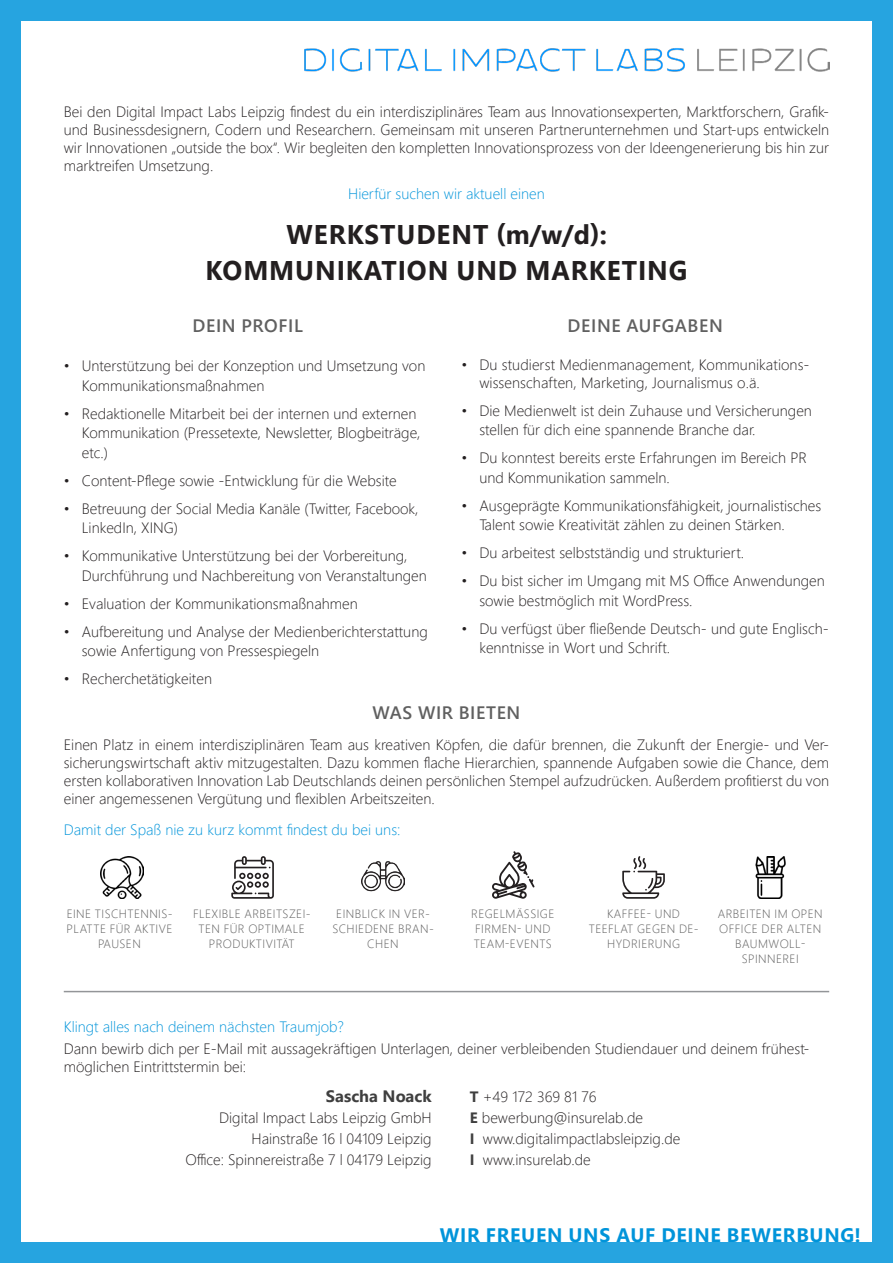
<style>
.page{position:relative;width:893px;height:1263px;background:#26a4e0}
.page>*{position:absolute;margin:0;border:0;box-sizing:border-box;transform-origin:0 0}
.t1{font:700 27px/36px "Segoe UI";letter-spacing:.035em;color:#231f20;text-align:center}
.t2{font:700 19.5px "Segoe UI";letter-spacing:.035em;color:#0094da}
.t3{font:600 18px "Segoe UI";letter-spacing:.035em;color:#606060}
.t4{font:700 16.5px "Segoe UI";color:#3f3f3f}
.t5{font:300 15px/19.5px "Segoe UI";color:#231f20}
.t6{font:300 15px "Segoe UI";color:#0094da}
.was_wir_bieten{font:300 12px/15px "Segoe UI";letter-spacing:.035em;color:#606060;text-align:center}
.s1{font-weight:700;color:#3f3f3f}
</style>
<div class="page">
<div style="left:21px;top:21px;width:851px;height:1221px;background:#fff"></div>
<img style="left:304px;top:48px;width:525px;height:24px">
<svg style="left:622px;top:856px;width:43px;height:43px"></svg>
<svg style="left:492px;top:851px;width:43px;height:48px"></svg>
<svg style="left:231px;top:856px;width:43px;height:43px"></svg>
<img style="left:755px;top:856px;width:31px;height:43px">
<img style="left:101px;top:856px;width:43px;height:43px">
<img style="left:362px;top:861px;width:42px;height:31px">
<hr style="left:64px;top:991px;width:765px;height:1px;background:#939598">
<p class="t5" style="left:64px;top:101px;width:767px;line-height:18px;text-align:justify">Bei den Digital Impact Labs Leipzig findest du ein interdisziplinäres Team aus Innovationsexperten, Marktforschern, Grafik&shy;und Businessdesignern, Codern und Researchern. Gemeinsam mit unseren Partnerunternehmen und Start-ups entwickeln wir Innovationen „outside the box“. Wir begleiten den kompletten Innovationsprozess von der Ideengenerierung bis hin zur marktreifen Umsetzung.</p>
<p class="t6" style="left:348px;top:180px;width:198px">Hierfür suchen wir aktuell einen</p>
<p class="t1" style="left:205px;top:214px;width:484px">WERKSTUDENT (m/w/d):<br>KOMMUNIKATION UND MARKETING</p>
<p class="t3" style="left:568px;top:309px;width:157px">DEINE AUFGABEN</p>
<p class="t5" style="left:479px;top:354px;width:332px;line-height:18px;text-indent:-18px">• Du studierst Medienmanagement, Kommunikations&shy;wissenschaften, Marketing, Journalismus o.ä.</p>
<p class="t5" style="left:479px;top:399px;width:334px;text-indent:-18px">• Die Medienwelt ist dein Zuhause und Versicherungen stellen für dich eine spannende Branche dar.</p>
<p class="t5" style="left:479px;top:447px;width:329px;text-indent:-18px">• Du konntest bereits erste Erfahrungen im Bereich PR und Kommunikation sammeln.</p>
<p class="t5" style="left:479px;top:494px;width:343px;text-indent:-18px">• Ausgeprägte Kommunikationsfähigkeit, journalistisches<br>Talent sowie Kreativität zählen zu deinen Stärken.</p>
<p class="t5" style="left:461px;top:542px;width:284px">• Du arbeitest selbstständig und strukturiert.</p>
<p class="t5" style="left:479px;top:570px;width:347px;text-indent:-18px">• Du bist sicher im Umgang mit MS Office Anwendungen sowie bestmöglich mit WordPress.</p>
<p class="t5" style="left:479px;top:617px;width:351px;text-indent:-18px">• Du verfügst über fließende Deutsch- und gute Englisch&shy;kenntnisse in Wort und Schrift.</p>
<p class="t3" style="left:193px;top:309px;width:112px">DEIN PROFIL</p>
<p class="t5" style="left:82px;top:355px;width:345px;text-indent:-18px">• Unterstützung bei der Konzeption und Umsetzung von<br>Kommunikationsmaßnahmen</p>
<p class="t5" style="left:82px;top:402px;width:340px;text-indent:-18px">• Redaktionelle Mitarbeit bei der internen und externen<br>Kommunikation (Pressetexte, Newsletter, Blogbeiträge, etc.)</p>
<p class="t5" style="left:64px;top:469px;width:335px">• Content-Pflege sowie -Entwicklung für die Website</p>
<p class="t5" style="left:82px;top:497px;width:338px;text-indent:-18px">• Betreuung der Social Media Kanäle (Twitter, Facebook,<br>LinkedIn, XING)</p>
<p class="t5" style="left:82px;top:545px;width:346px;text-indent:-18px">• Kommunikative Unterstützung bei der Vorbereitung,<br>Durchführung und Nachbereitung von Veranstaltungen</p>
<p class="t5" style="left:64px;top:592px;width:295px">• Evaluation der Kommunikationsmaßnahmen</p>
<p class="t5" style="left:82px;top:620px;width:347px;text-indent:-18px">• Aufbereitung und Analyse der Medienberichterstattung sowie Anfertigung von Pressespiegeln</p>
<p class="t5" style="left:64px;top:668px;width:150px">• Recherchetätigkeiten</p>
<p class="t3" style="left:373px;top:696px;width:149px">WAS WIR BIETEN</p>
<p class="t5" style="left:64px;top:734px;width:767px;line-height:18px;text-align:justify">Einen Platz in einem interdisziplinären Team aus kreativen Köpfen, die dafür brennen, die Zukunft der Energie- und Ver&shy;sicherungswirtschaft aktiv mitzugestalten. Dazu kommen flache Hierarchien, spannende Aufgaben sowie die Chance, dem ersten kollaborativen Innovation Lab Deutschlands deinen persönlichen Stempel aufzudrücken. Außerdem profitierst du von einer angemessenen Vergütung und flexiblen Arbeitszeiten.</p>
<p class="t6" style="left:64px;top:815px;width:338px">Damit der Spaß nie zu kurz kommt findest du bei uns:</p>
<p class="was_wir_bieten" style="left:471px;top:905px;width:85px;text-align:left">REGELMÄSSIGE<br>FIRMEN- UND<br>TEAM-EVENTS</p>
<p class="was_wir_bieten" style="left:67px;top:905px;width:107px">EINE TISCHTENNIS-<br>PLATTE FÜR AKTIVE<br>PAUSEN</p>
<p class="was_wir_bieten" style="left:332px;top:905px;width:103px">EINBLICK IN VER-<br>SCHIEDENE BRAN-<br>CHEN</p>
<p class="was_wir_bieten" style="left:193px;top:905px;width:119px">FLEXIBLE ARBEITSZEI-<br>TEN FÜR OPTIMALE<br>PRODUKTIVITÄT</p>
<p class="was_wir_bieten" style="left:718px;top:905px;width:107px">ARBEITEN IM OPEN<br>OFFICE DER ALTEN<br>BAUMWOLL-<br>SPINNEREI</p>
<p class="was_wir_bieten" style="left:589px;top:905px;width:111px">KAFFEE- UND<br>TEEFLAT GEGEN DE-<br>HYDRIERUNG</p>
<p class="t6" style="left:64px;top:1012px;width:282px">Klingt alles nach deinem nächsten Traumjob?</p>
<p class="t5" style="left:64px;top:1038px;width:747px;line-height:18px">Dann bewirb dich per E-Mail mit aussagekräftigen Unterlagen, deiner verbleibenden Studiendauer und deinem frühest&shy;möglichen Eintrittstermin bei:</p>
<p class="t4" style="left:326px;top:1081px;width:107px">Sascha Noack</p>
<p class="t5" style="left:219px;top:1106px;width:214px">Digital Impact Labs Leipzig GmbH</p>
<p class="t5" style="left:251px;top:1127px;width:182px">Hainstraße 16 l 04109 Leipzig</p>
<p class="t5" style="left:185px;top:1148px;width:248px">Office: Spinnereistraße 7 l 04179 Leipzig</p>
<p class="t5" style="left:470px;top:1085px;width:128px"><span class="s1">T</span> +49 172 369 81 76</p>
<p class="t5" style="left:470px;top:1106px;width:175px"><span class="s1">E</span> bewerbung@insurelab.de</p>
<p class="t5" style="left:470px;top:1127px;width:212px;line-height:21px"><span class="s1">I</span> www.digitalimpactlabsleipzig.de<br><span class="s1">I</span> www.insurelab.de</p>
<p class="t2" style="left:440px;top:1216px;width:422px">WIR FREUEN UNS AUF DEINE BEWERBUNG!</p>
</div>
